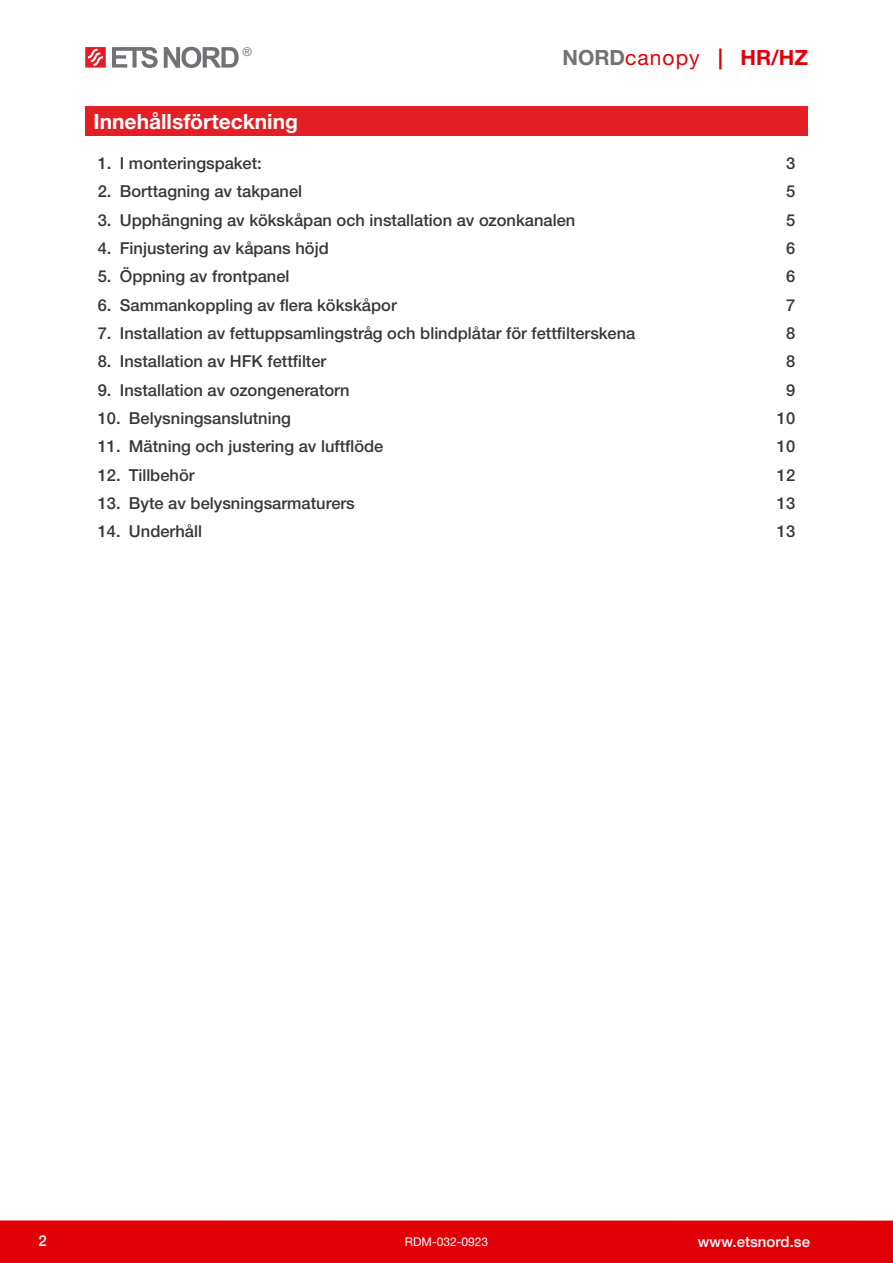
<style>
.page{position:relative;width:893px;height:1263px;background:#fff}
.page>*{position:absolute;margin:0;border:0;box-sizing:border-box;transform-origin:0 0}
.Tootenimi{font:700 21px "Helvetica Neue LTW1 G";color:#fff}
.t1{font:21px "Helvetica Neue LTW1 G";letter-spacing:.05em;color:#e10008}
.t2{font:500 16.5px "Helvetica Neue LTW1 G";color:#383839}
.t3{font:500 15px "Helvetica Neue LTW1 G";color:#fff}
.t4{font:12px "Helvetica Neue LTW1 G";color:#fff}
.t5{font:12px "Helvetica Neue LTW1 G";color:#737272}
.s1{font-weight:700;color:#737272}
.s2{font-weight:700}
</style>
<div class="page">
<div style="left:0;top:1220px;width:893px;height:43px;background:#e10008"></div>
<svg style="left:85px;top:47px;width:21px;height:21px"></svg>
<svg style="left:112px;top:47px;width:46px;height:21px"></svg>
<svg style="left:164px;top:47px;width:75px;height:21px"></svg>
<div style="left:85px;top:106px;width:723px;height:30px;background:#e31e25"></div>
<p class="t5" style="left:243px;top:44px;width:11px">®</p>
<p class="t1" style="left:563px;top:44px;width:247px"><span class="s1">NORD</span>canopy <span class="s2">| HR/HZ</span></p>
<p class="Tootenimi" style="left:94px;top:108px;width:206px">Innehållsförteckning</p>
<p class="t2" style="left:98px;top:153px;width:166px">1. I monteringspaket:</p>
<p class="t2" style="left:786px;top:153px;width:11px">3</p>
<p class="t2" style="left:98px;top:182px;width:206px">2. Borttagning av takpanel</p>
<p class="t2" style="left:786px;top:182px;width:11px">5</p>
<p class="t2" style="left:98px;top:210px;width:479px">3. Upphängning av kökskåpan och installation av ozonkanalen</p>
<p class="t2" style="left:786px;top:210px;width:11px">5</p>
<p class="t2" style="left:98px;top:238px;width:232px">4. Finjustering av kåpans höjd</p>
<p class="t2" style="left:786px;top:238px;width:11px">6</p>
<p class="t2" style="left:98px;top:267px;width:193px">5. Öppning av frontpanel</p>
<p class="t2" style="left:786px;top:267px;width:11px">6</p>
<p class="t2" style="left:98px;top:295px;width:300px">6. Sammankoppling av flera kökskåpor</p>
<p class="t2" style="left:786px;top:295px;width:11px">7</p>
<p class="t2" style="left:98px;top:323px;width:539px">7. Installation av fettuppsamlingstråg och blindplåtar för fettfilterskena</p>
<p class="t2" style="left:786px;top:323px;width:11px">8</p>
<p class="t2" style="left:98px;top:351px;width:230px">8. Installation av HFK fettfilter</p>
<p class="t2" style="left:786px;top:351px;width:11px">8</p>
<p class="t2" style="left:98px;top:380px;width:253px">9. Installation av ozongeneratorn</p>
<p class="t2" style="left:786px;top:380px;width:11px">9</p>
<p class="t2" style="left:98px;top:408px;width:195px">10. Belysningsanslutning</p>
<p class="t2" style="left:777px;top:408px;width:20px">10</p>
<p class="t2" style="left:98px;top:436px;width:287px">11. Mätning och justering av luftflöde</p>
<p class="t2" style="left:777px;top:436px;width:20px">10</p>
<p class="t2" style="left:98px;top:465px;width:98px">12. Tillbehör</p>
<p class="t2" style="left:777px;top:465px;width:20px">12</p>
<p class="t2" style="left:98px;top:493px;width:259px">13. Byte av belysningsarmaturers</p>
<p class="t2" style="left:777px;top:493px;width:20px">13</p>
<p class="t2" style="left:98px;top:521px;width:106px">14. Underhåll</p>
<p class="t2" style="left:777px;top:521px;width:20px">13</p>
<p class="t3" style="left:38px;top:1232px;width:10px">2</p>
<p class="t4" style="left:405px;top:1234px;width:85px">RDM-032-0923</p>
<p class="t3" style="left:698px;top:1233px;width:114px">www.etsnord.se</p>
</div>
